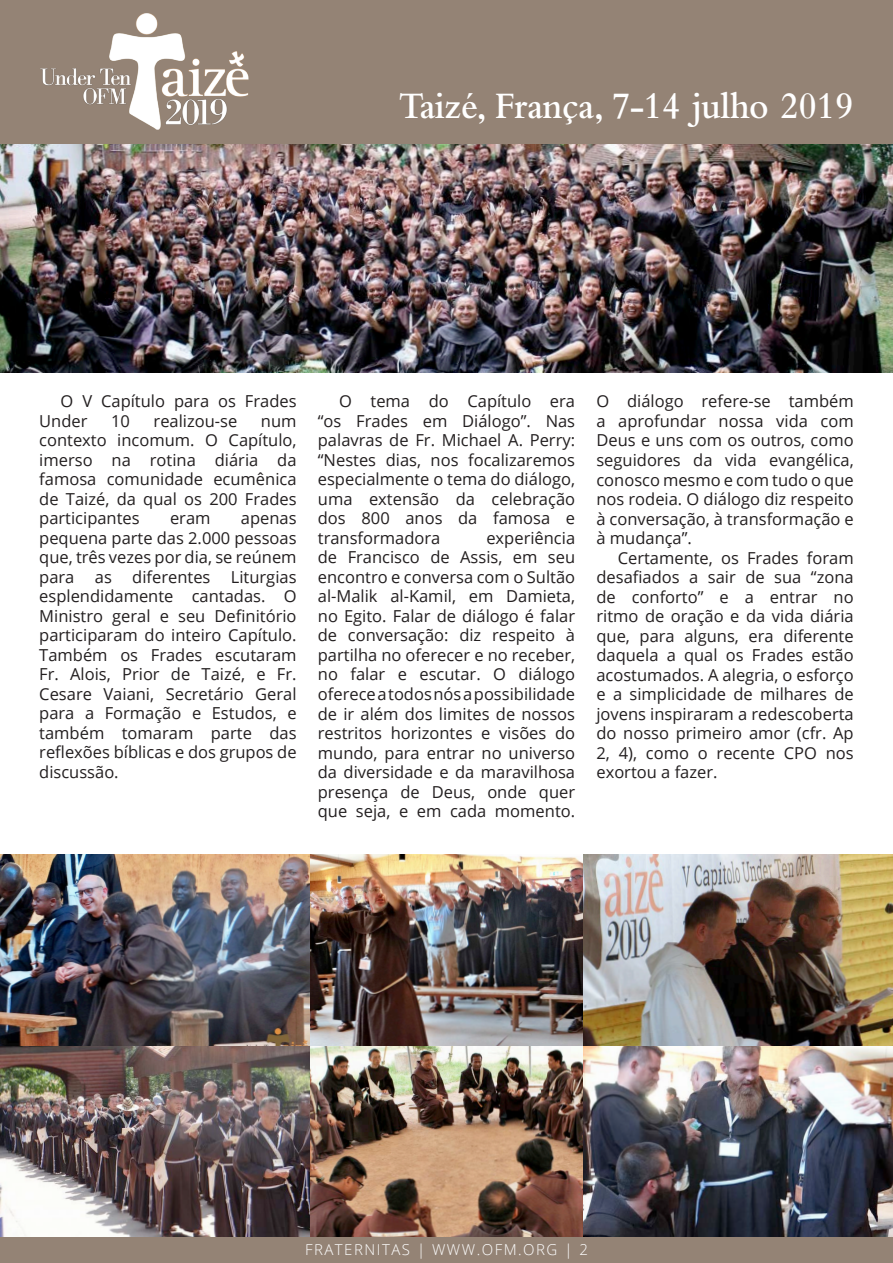
<style>
.page{position:relative;width:893px;height:1263px;background:#fff}
.page>*{position:absolute;margin:0;border:0;box-sizing:border-box;transform-origin:0 0}
.t1{font:600 39px "Bembo Std";letter-spacing:-.01em;color:#fff;scale:.93 1}
.t2{font:16.5px/19.5px "Open Sans";color:#231f20;text-align:justify}
.t3{font:300 15px "Open Sans";letter-spacing:.1em;color:#fff}
</style>
<div class="page">
<div style="left:0;top:1236px;width:893px;height:27px;background:#948375"></div>
<div style="left:0;top:0;width:893px;height:144px;background:#948375"></div>
<img style="left:0;top:144px;width:893px;height:228px">
<img style="left:38px;top:13px;width:227px;height:119px">
<img style="left:0;top:854px;width:893px;height:382px">
<div style="left:320px;top:75px;width:534px;height:59px;background:#948375"></div>
<h1 class="t1" style="left:399px;top:84px;width:490px">Taizé, França, 7-14 julho 2019</h1>
<p class="t2" style="left:39px;top:391px;width:259px;text-indent:21px">O V Capítulo para os Frades<br>Under</p>
<p class="t2" style="left:111px;top:411px;width:20px">10</p>
<p class="t2" style="left:154px;top:411px;width:85px">realizou-se</p>
<p class="t2" style="left:39px;top:411px;width:259px;text-indent:222px">num contexto incomum. O Capítulo, imerso na rotina diária da famosa comunidade ecumênica de Taizé, da qual os 200 Frades participantes</p>
<p class="t2" style="left:39px;top:508px;width:259px;text-indent:202px">apenas pequena parte das 2.000 pessoas que, três vezes por dia, se reúnem para as diferentes Liturgias esplendidamente cantadas. O Ministro geral e seu Definitório participaram do inteiro Capítulo.<br>Também os Frades escutaram Fr. Alois, Prior de Taizé, e Fr.<br>Cesare Vaiani, Secretário Geral para a Formação e Estudos, e também tomaram parte das reflexões bíblicas e dos grupos de discussão.</p>
<p class="t2" style="left:170px;top:508px;width:42px">eram</p>
<p class="t2" style="left:318px;top:391px;width:259px;text-indent:21px">O tema do Capítulo era “os Frades em Diálogo”. Nas palavras de Fr. Michael A. Perry: “Nestes dias, nos focalizaremos especialmente o tema do diálogo, uma extensão da celebração dos 800 anos da famosa e transformadora</p>
<p class="t2" style="left:318px;top:528px;width:259px;text-indent:169px">experiência de Francisco de Assis, em seu encontro e conversa com o Sultão al-Malik al-Kamil, em Damieta, no Egito. Falar de diálogo é falar de conversação: diz respeito à partilha no oferecer e no receber, no falar e escutar. O diálogo oferece a todos nós a possibilidade de ir além dos limites de nossos restritos horizontes e visões do mundo, para entrar no universo da diversidade e da maravilhosa presença de Deus, onde quer que seja, e em cada momento.</p>
<p class="t2" style="left:596px;top:391px;width:259px">O diálogo refere-se também a aprofundar nossa vida com Deus e uns com os outros, como seguidores da vida evangélica, conosco mesmo e com tudo o que nos rodeia. O diálogo diz respeito à conversação, à transformação e à mudança”.</p>
<p class="t2" style="left:596px;top:547px;width:259px;text-indent:21px">Certamente, os Frades foram desafiados a sair de sua “zona de conforto” e a entrar no ritmo de oração e da vida diária que, para alguns, era diferente daquela a qual os Frades estão acostumados. A alegria, o esforço e a simplicidade de milhares de jovens inspiraram a redescoberta do nosso primeiro amor (cfr. Ap 2, 4), como o recente CPO nos exortou a fazer.</p>
<p class="t3" style="left:305px;top:1240px;width:284px">FRATERNITAS | WWW.OFM.ORG | 2</p>
</div>
